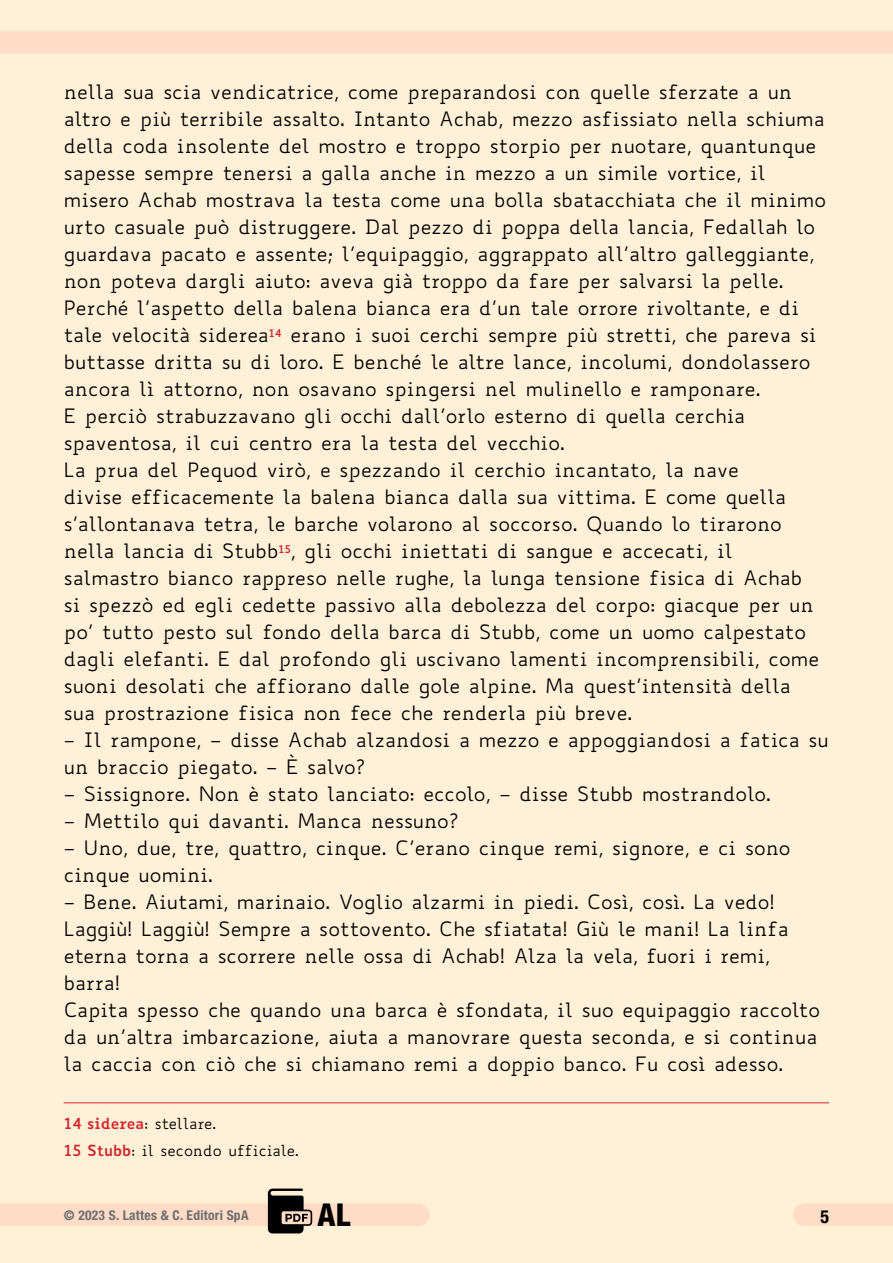
<style>
.page{position:relative;width:893px;height:1263px;background:#fff0d8}
.page>*{position:absolute;margin:0;border:0;box-sizing:border-box;transform-origin:0 0}
.t1{font:800 condensed 31.5px "Helvetica Neue LT Std";color:#000}
.t2{font:19.5px/27px "Biancoenero";color:#000}
.t3{font:700 condensed 18px "Helvetica Neue LT Std";color:#000}
.t4{font:15px/26.7px "Biancoenero";color:#000}
.t5{font:700 condensed 13.5px "Helvetica Neue LT Std";letter-spacing:.02em;color:#6d6e71}
.s1{font-weight:700;color:#d2232a}
</style>
<div class="page">
<div style="left:0;top:1203px;width:418px;height:23px;background:#fedcc6"></div>
<div style="left:0;top:31px;width:893px;height:23px;background:#fedcc6"></div>
<hr style="left:64px;top:1102px;width:765px;height:1px;background:#d2232a">
<div style="left:804px;top:1203px;width:89px;height:23px;background:#fedcc6"></div>
<svg style="left:268px;top:1188px;width:44px;height:45px"></svg>
<p class="t2" style="left:64px;top:78px;width:764px">nella sua scia vendicatrice, come preparandosi con quelle sferzate a un altro e più terribile assalto. Intanto Achab, mezzo asfissiato nella schiuma della coda insolente del mostro e troppo storpio per nuotare, quantunque sapesse sempre tenersi a galla anche in mezzo a un simile vortice, il misero Achab mostrava la testa come una bolla sbatacchiata che il minimo urto casuale può distruggere. Dal pezzo di poppa della lancia, Fedallah lo guardava pacato e assente; l’equipaggio, aggrappato all’altro galleggiante, non poteva dargli aiuto: aveva già troppo da fare per salvarsi la pelle.<br>Perché l’aspetto della balena bianca era d’un tale orrore rivoltante, e di tale velocità siderea<sup>14</sup> erano i suoi cerchi sempre più stretti, che pareva si buttasse dritta su di loro. E benché le altre lance, incolumi, dondolassero ancora lì attorno, non osavano spingersi nel mulinello e ramponare.<br>E perciò strabuzzavano gli occhi dall’orlo esterno di quella cerchia spaventosa, il cui centro era la testa del vecchio.<br>La prua del Pequod virò, e spezzando il cerchio incantato, la nave<br>divise efficacemente la balena bianca dalla sua vittima. E come quella s’allontanava tetra, le barche volarono al soccorso. Quando lo tirarono nella lancia di Stubb<sup>15</sup>, gli occhi iniettati di sangue e accecati, il salmastro bianco rappreso nelle rughe, la lunga tensione fisica di Achab<br>si spezzò ed egli cedette passivo alla debolezza del corpo: giacque per un po’ tutto pesto sul fondo della barca di Stubb, come un uomo calpestato dagli elefanti. E dal profondo gli uscivano lamenti incomprensibili, come suoni desolati che affiorano dalle gole alpine. Ma quest’intensità della sua prostrazione fisica non fece che renderla più breve.</p>
<p class="t2" style="left:64px;top:726px;width:766px">– Il rampone, – disse Achab alzandosi a mezzo e appoggiandosi a fatica su un braccio piegato. – È salvo?</p>
<p class="t2" style="left:64px;top:780px;width:709px">– Sissignore. Non è stato lanciato: eccolo, – disse Stubb mostrandolo.</p>
<p class="t2" style="left:64px;top:807px;width:396px">– Mettilo qui davanti. Manca nessuno?</p>
<p class="t2" style="left:64px;top:834px;width:728px">– Uno, due, tre, quattro, cinque. C’erano cinque remi, signore, e ci sono cinque uomini.</p>
<p class="t2" style="left:64px;top:888px;width:758px">– Bene. Aiutami, marinaio. Voglio alzarmi in piedi. Così, così. La vedo!<br>Laggiù! Laggiù! Sempre a sottovento. Che sfiatata! Giù le mani! La linfa eterna torna a scorrere nelle ossa di Achab! Alza la vela, fuori i remi, barra!<br>Capita spesso che quando una barca è sfondata, il suo equipaggio raccolto da un’altra imbarcazione, aiuta a manovrare questa seconda, e si continua la caccia con ciò che si chiamano remi a doppio banco. Fu così adesso.</p>
<p class="t4" style="left:64px;top:1110px;width:236px"><span class="s1">14 siderea</span>: stellare.<br><span class="s1">15 Stubb</span>: il secondo ufficiale.</p>
<p class="t5" style="left:64px;top:1206px;width:186px">© 2023 S. Lattes &amp; C. Editori SpA</p>
<h1 class="t1" style="left:318px;top:1195px;width:34px">AL</h1>
<p class="t3" style="left:820px;top:1206px;width:10px">5</p>
</div>
